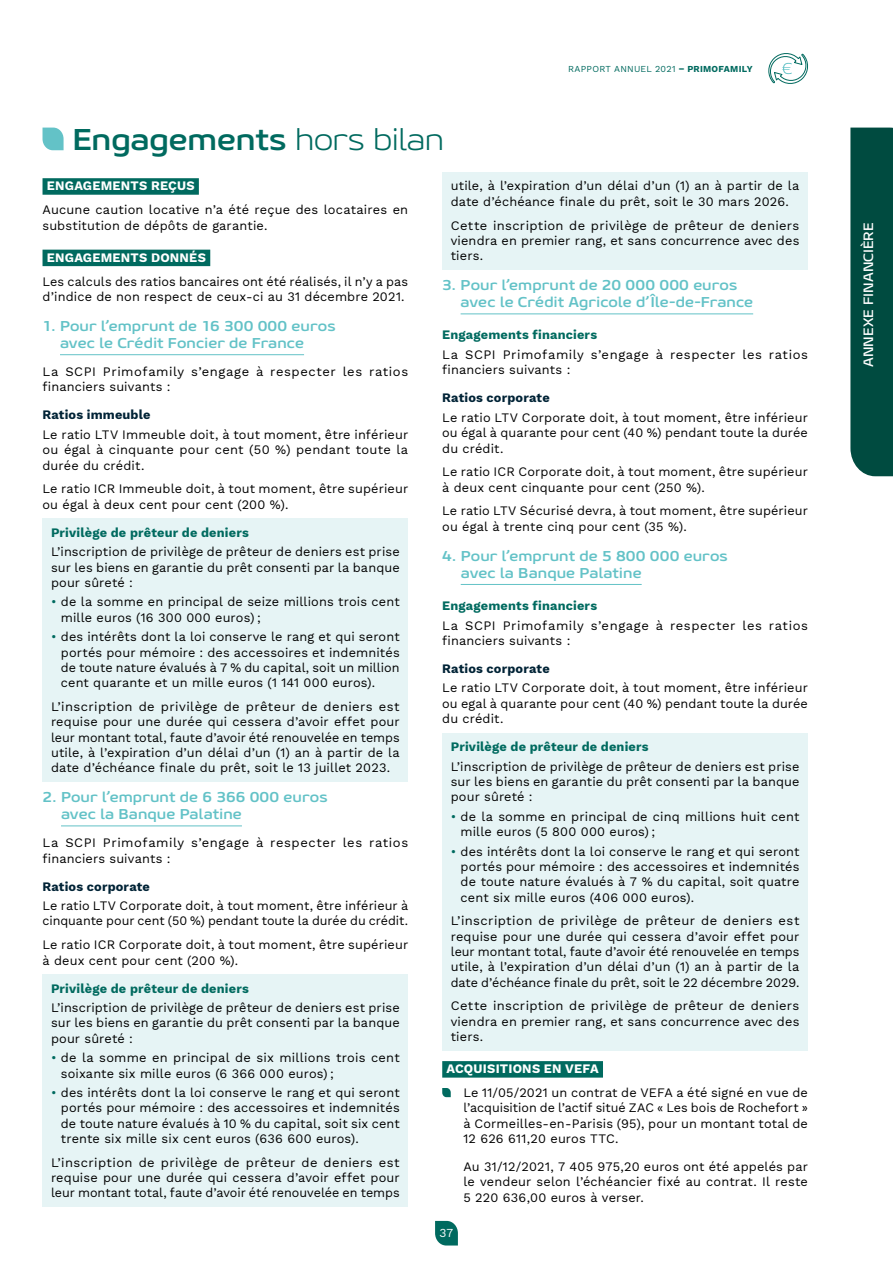
<style>
.page{position:relative;width:893px;height:1263px;background:#fff}
.page>*{position:absolute;margin:0;border:0;box-sizing:border-box;transform-origin:0 0}
.t1{font:700 30px "Geon Expanded";letter-spacing:-.005em;color:#006a5f}
.t2{font:700 14.25px/17.1px "Geon Expanded";letter-spacing:.005em;color:#63c2c7}
.t3{font:500 13.5px "Geon Expanded";color:#fff}
.t4{font:12.75px/15.3px "Work Sans";letter-spacing:.01em;color:#000;text-align:justify}
.t5{font:12.75px/15.3px "Work Sans";letter-spacing:.04em;color:#000}
.t6{font:700 12.75px "Work Sans";letter-spacing:.015em;color:#006a5f}
.t7{font:700 12.75px "Work Sans";letter-spacing:.01em;color:#002336}
.t8{font:700 12.75px "Work Sans";letter-spacing:.02em;color:#fff}
.t9{font:12px "Work Sans";color:#fff}
.t10{font:9px "Work Sans";letter-spacing:.03em;color:#006a5f}
.s1{font-weight:300}
.s2{font-weight:700}
.s3{color:#006a5f}
</style>
<div class="page">
<svg style="left:435px;top:1221px;width:23px;height:24px"></svg>
<div style="left:43px;top:178px;width:156px;height:17px;background:#006a5f"></div>
<div style="left:43px;top:250px;width:167px;height:16px;background:#006a5f"></div>
<hr style="left:60px;top:354px;width:244px;height:1px;background:#63c2c7">
<div style="left:43px;top:518px;width:365px;height:28px;background:#e6f4f5"></div>
<div style="left:43px;top:538px;width:365px;height:58px;background:#e6f4f5"></div>
<div style="left:43px;top:588px;width:365px;height:43px;background:#e6f4f5"></div>
<div style="left:43px;top:623px;width:365px;height:74px;background:#e6f4f5"></div>
<div style="left:43px;top:693px;width:365px;height:89px;background:#e6f4f5"></div>
<hr style="left:61px;top:825px;width:181px;height:1px;background:#63c2c7">
<div style="left:43px;top:974px;width:365px;height:28px;background:#e6f4f5"></div>
<div style="left:43px;top:994px;width:365px;height:58px;background:#e6f4f5"></div>
<div style="left:43px;top:1044px;width:365px;height:43px;background:#e6f4f5"></div>
<div style="left:43px;top:1079px;width:365px;height:73px;background:#e6f4f5"></div>
<div style="left:43px;top:1149px;width:365px;height:58px;background:#e6f4f5"></div>
<div style="left:442px;top:172px;width:366px;height:43px;background:#e6f4f5"></div>
<div style="left:442px;top:211px;width:366px;height:59px;background:#e6f4f5"></div>
<hr style="left:461px;top:313px;width:292px;height:1px;background:#63c2c7">
<hr style="left:461px;top:584px;width:181px;height:1px;background:#63c2c7">
<div style="left:442px;top:733px;width:366px;height:28px;background:#e6f4f5"></div>
<div style="left:442px;top:752px;width:366px;height:59px;background:#e6f4f5"></div>
<div style="left:442px;top:803px;width:366px;height:43px;background:#e6f4f5"></div>
<div style="left:442px;top:837px;width:366px;height:74px;background:#e6f4f5"></div>
<div style="left:442px;top:907px;width:366px;height:89px;background:#e6f4f5"></div>
<div style="left:442px;top:992px;width:366px;height:58px;background:#e6f4f5"></div>
<div style="left:442px;top:1061px;width:161px;height:16px;background:#006a5f"></div>
<svg style="left:442px;top:1088px;width:9px;height:9px"></svg>
<div style="left:850px;top:128px;width:43px;height:348px;background:#004b40"></div>
<svg style="left:768px;top:53px;width:40px;height:31px"></svg>
<svg style="left:43px;top:128px;width:21px;height:22px"></svg>
<h1 class="t1" style="left:73px;top:120px;width:373px">Engagements <span class="s1">hors bilan</span></h1>
<p class="t10" style="left:568px;top:62px;width:186px">RAPPORT ANNUEL 2021 <span class="s2">– PRIMOFAMILY</span></p>
<p class="t8" style="left:47px;top:176px;width:149px">ENGAGEMENTS REÇUS</p>
<p class="t4" style="left:43px;top:202px;width:367px">Aucune caution locative n’a été reçue des locataires en substitution de dépôts de garantie.</p>
<p class="t8" style="left:47px;top:248px;width:161px">ENGAGEMENTS DONNÉS</p>
<p class="t4" style="left:43px;top:273px;width:367px">Les calculs des ratios bancaires ont été réalisés, il n’y a pas d’indice de non respect de ceux-ci au 31 décembre 2021.</p>
<p class="t2" style="left:60px;top:317px;width:277px;text-indent:-17px">1. Pour l’emprunt de 16 300 000 euros avec le Crédit Foncier de France</p>
<p class="t5" style="left:43px;top:363px;width:367px">La SCPI Primofamily s’engage à respecter les ratios financiers suivants :</p>
<p class="t7" style="left:43px;top:405px;width:110px">Ratios immeuble</p>
<p class="t4" style="left:43px;top:426px;width:367px">Le ratio LTV Immeuble doit, à tout moment, être inférieur ou égal à cinquante pour cent (50 %) pendant toute la durée du crédit.</p>
<p class="t4" style="left:43px;top:481px;width:367px">Le ratio ICR Immeuble doit, à tout moment, être supérieur ou égal à deux cent pour cent (200 %).</p>
<p class="t6" style="left:51px;top:523px;width:199px">Privilège de prêteur de deniers</p>
<p class="t4" style="left:51px;top:544px;width:350px">L’inscription de privilège de prêteur de deniers est prise sur les biens en garantie du prêt consenti par la banque pour sûreté :</p>
<p class="t4" style="left:61px;top:594px;width:340px;text-indent:-10px"><span class="s3">•</span> de la somme en principal de seize millions trois cent mille euros (16 300 000 euros) ;</p>
<p class="t4" style="left:61px;top:629px;width:340px;text-indent:-10px"><span class="s3">•</span> des intérêts dont la loi conserve le rang et qui seront portés pour mémoire : des accessoires et indemnités de toute nature évalués à 7 % du capital, soit un million cent quarante et un mille euros (1 141 000 euros).</p>
<p class="t4" style="left:51px;top:698px;width:350px">L’inscription de privilège de prêteur de deniers est requise pour une durée qui cessera d’avoir effet pour leur montant total, faute d’avoir été renouvelée en temps utile, à l’expiration d’un délai d’un (1) an à partir de la date d’échéance finale du prêt, soit le 13 juillet 2023.</p>
<p class="t2" style="left:61px;top:788px;width:268px;text-indent:-18px">2. Pour l’emprunt de 6 366 000 euros avec la Banque Palatine</p>
<p class="t5" style="left:43px;top:835px;width:367px">La SCPI Primofamily s’engage à respecter les ratios financiers suivants :</p>
<p class="t7" style="left:43px;top:876px;width:109px">Ratios corporate</p>
<p class="t4" style="left:43px;top:898px;width:367px">Le ratio LTV Corporate doit, à tout moment, être inférieur à cinquante pour cent (50 %) pendant toute la durée du crédit.</p>
<p class="t4" style="left:43px;top:937px;width:367px">Le ratio ICR Corporate doit, à tout moment, être supérieur à deux cent pour cent (200 %).</p>
<p class="t6" style="left:51px;top:978px;width:199px">Privilège de prêteur de deniers</p>
<p class="t4" style="left:51px;top:1000px;width:350px">L’inscription de privilège de prêteur de deniers est prise sur les biens en garantie du prêt consenti par la banque pour sûreté :</p>
<p class="t4" style="left:61px;top:1050px;width:340px;text-indent:-10px"><span class="s3">•</span> de la somme en principal de six millions trois cent soixante six mille euros (6 366 000 euros) ;</p>
<p class="t4" style="left:61px;top:1085px;width:340px;text-indent:-10px"><span class="s3">•</span> des intérêts dont la loi conserve le rang et qui seront portés pour mémoire : des accessoires et indemnités de toute nature évalués à 10 % du capital, soit six cent trente six mille six cent euros (636 600 euros).</p>
<p class="t4" style="left:51px;top:1154px;width:350px">L’inscription de privilège de prêteur de deniers est requise pour une durée qui cessera d’avoir effet pour leur montant total, faute d’avoir été renouvelée en temps</p>
<p class="t4" style="left:451px;top:178px;width:350px">utile, à l’expiration d’un délai d’un (1) an à partir de la date d’échéance finale du prêt, soit le 30 mars 2026.</p>
<p class="t4" style="left:451px;top:217px;width:350px">Cette inscription de privilège de prêteur de deniers viendra en premier rang, et sans concurrence avec des tiers.</p>
<p class="t2" style="left:461px;top:276px;width:294px;text-indent:-18px">3. Pour l’emprunt de 20 000 000 euros avec le Crédit Agricole d’Île-de-France</p>
<p class="t6" style="left:442px;top:325px;width:156px">Engagements financiers</p>
<p class="t5" style="left:442px;top:346px;width:367px">La SCPI Primofamily s’engage à respecter les ratios financiers suivants :</p>
<p class="t7" style="left:442px;top:388px;width:109px">Ratios corporate</p>
<p class="t4" style="left:442px;top:409px;width:367px">Le ratio LTV Corporate doit, à tout moment, être inférieur ou égal à quarante pour cent (40 %) pendant toute la durée du crédit.</p>
<p class="t4" style="left:442px;top:464px;width:367px">Le ratio ICR Corporate doit, à tout moment, être supérieur à deux cent cinquante pour cent (250 %).</p>
<p class="t4" style="left:442px;top:503px;width:367px">Le ratio LTV Sécurisé devra, à tout moment, être supérieur ou égal à trente cinq pour cent (35 %).</p>
<p class="t2" style="left:461px;top:547px;width:269px;text-indent:-18px">4. Pour l’emprunt de 5 800 000 euros avec la Banque Palatine</p>
<p class="t6" style="left:442px;top:596px;width:156px">Engagements financiers</p>
<p class="t5" style="left:442px;top:617px;width:367px">La SCPI Primofamily s’engage à respecter les ratios financiers suivants :</p>
<p class="t7" style="left:442px;top:659px;width:109px">Ratios corporate</p>
<p class="t4" style="left:442px;top:680px;width:367px">Le ratio LTV Corporate doit, à tout moment, être inférieur ou egal à quarante pour cent (40 %) pendant toute la durée du crédit.</p>
<p class="t6" style="left:451px;top:737px;width:199px">Privilège de prêteur de deniers</p>
<p class="t4" style="left:451px;top:758px;width:350px">L’inscription de privilège de prêteur de deniers est prise sur les biens en garantie du prêt consenti par la banque pour sûreté :</p>
<p class="t4" style="left:461px;top:808px;width:340px;text-indent:-10px"><span class="s3">•</span> de la somme en principal de cinq millions huit cent mille euros (5 800 000 euros) ;</p>
<p class="t4" style="left:461px;top:843px;width:340px;text-indent:-10px"><span class="s3">•</span> des intérêts dont la loi conserve le rang et qui seront portés pour mémoire : des accessoires et indemnités de toute nature évalués à 7 % du capital, soit quatre cent six mille euros (406 000 euros).</p>
<p class="t4" style="left:451px;top:913px;width:350px">L’inscription de privilège de prêteur de deniers est requise pour une durée qui cessera d’avoir effet pour leur montant total, faute d’avoir été renouvelée en temps utile, à l’expiration d’un délai d’un (1) an à partir de la date d’échéance finale du prêt, soit le 22 décembre 2029.</p>
<p class="t4" style="left:451px;top:998px;width:350px">Cette inscription de privilège de prêteur de deniers viendra en premier rang, et sans concurrence avec des tiers.</p>
<p class="t8" style="left:446px;top:1059px;width:154px">ACQUISITIONS EN VEFA</p>
<p class="t4" style="left:463px;top:1085px;width:346px">Le 11/05/2021 un contrat de VEFA a été signé en vue de l’acquisition de l’actif situé ZAC « Les bois de Rochefort » à Cormeilles-en-Parisis (95), pour un montant total de 12 626 611,20 euros TTC.</p>
<p class="t4" style="left:463px;top:1158px;width:346px">Au 31/12/2021, 7 405 975,20 euros ont été appelés par le vendeur selon l’échéancier fixé au contrat. Il reste 5 220 636,00 euros à verser.</p>
<p class="t9" style="left:440px;top:1224px;width:15px">37</p>
<p class="t3" style="left:859px;top:367px;width:146px;rotate:-90deg">ANNEXE FINANCIÈRE</p>
</div>
